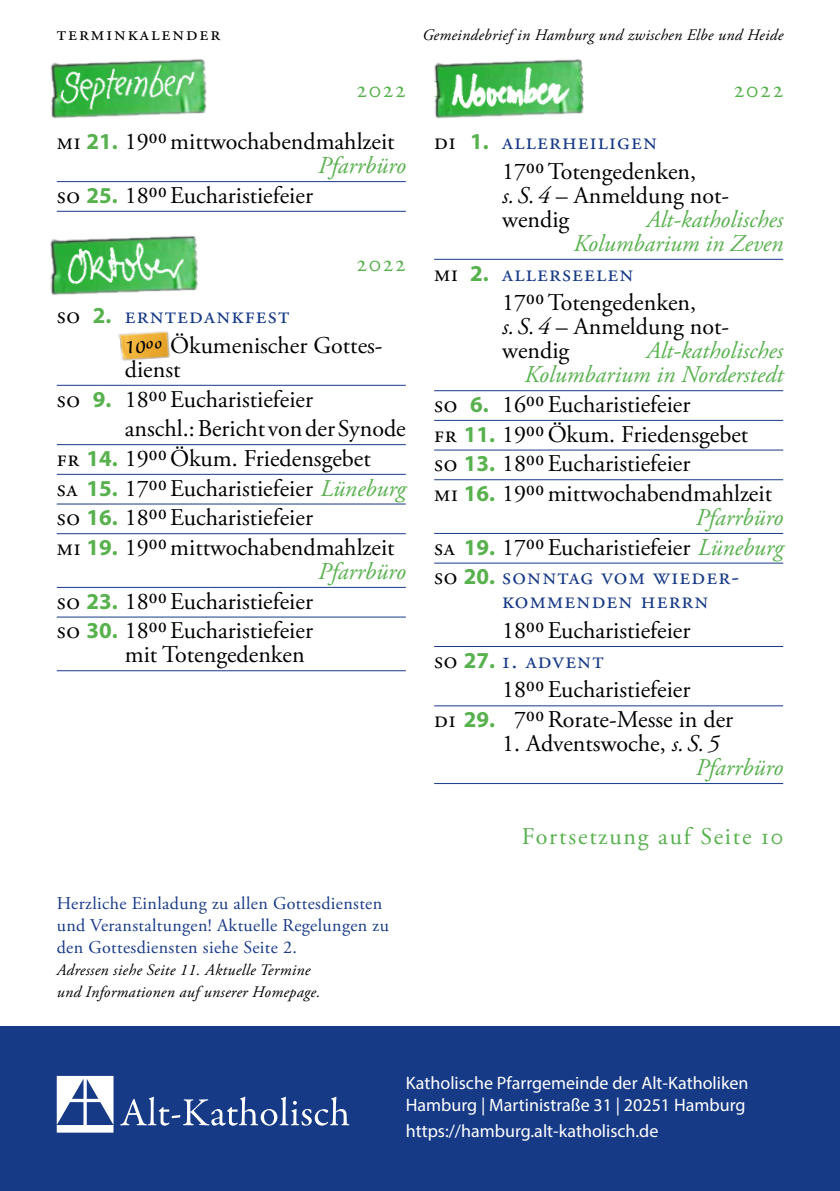
<style>
.page{position:relative;width:840px;height:1191px;background:#fff}
.page>*{position:absolute;margin:0;border:0;box-sizing:border-box;transform-origin:0 0}
.t1{font:24px/29.6px "Adobe Garamond Pro";letter-spacing:.05em;color:#000}
.t2{font:24px/29.6px "Adobe Garamond Pro";color:#000}
.t3{font:italic 24px/24px "Adobe Garamond Pro";color:#57b14d;text-align:right}
.t4{font:24px "Adobe Garamond Pro";letter-spacing:.075em;color:#57b14d}
.t5{font:24px "Adobe Garamond Pro";letter-spacing:.05em;color:#173a87}
.t6{font:20px "Adobe Garamond Pro";letter-spacing:.1em;color:#000}
.t7{font:18px/22px "Myriad Pro";color:#fff}
.t8{font:18px/22px "Adobe Garamond Pro";letter-spacing:.015em;color:#173a87}
.t9{font:italic 16px/22px "Adobe Garamond Pro";letter-spacing:.02em;color:#000}
.s1{color:#57b14d}
.s2{font-family:"Myriad Pro";font-weight:700;font-size:22.8px;color:#57b14d}
.s3{color:#173a87}
.s4{font-family:"Sanvito Pro Capt"}
.s5{font-style:italic;color:#57b14d}
.s6{font-style:italic}
</style>
<div class="page">
<img style="left:118px;top:331px;width:52px;height:30px">
<div style="left:0;top:1026px;width:839px;height:165px;background:#173a87"></div>
<svg style="left:57px;top:1076px;width:56px;height:56px"></svg>
<svg style="left:120px;top:1096px;width:229px;height:29px"></svg>
<hr style="left:57px;top:181px;width:348px;height:1px;background:#173a87">
<hr style="left:57px;top:211px;width:348px;height:1px;background:#173a87">
<hr style="left:57px;top:385px;width:348px;height:1px;background:#173a87">
<hr style="left:57px;top:444px;width:348px;height:1px;background:#173a87">
<hr style="left:57px;top:474px;width:348px;height:1px;background:#173a87">
<hr style="left:57px;top:503px;width:348px;height:1px;background:#173a87">
<hr style="left:57px;top:533px;width:348px;height:1px;background:#173a87">
<hr style="left:57px;top:587px;width:348px;height:1px;background:#173a87">
<hr style="left:57px;top:616px;width:348px;height:1px;background:#173a87">
<hr style="left:57px;top:670px;width:348px;height:1px;background:#173a87">
<hr style="left:434px;top:259px;width:348px;height:1px;background:#173a87">
<hr style="left:434px;top:390px;width:348px;height:1px;background:#173a87">
<hr style="left:434px;top:420px;width:348px;height:1px;background:#173a87">
<hr style="left:434px;top:449px;width:348px;height:1px;background:#173a87">
<hr style="left:434px;top:479px;width:348px;height:1px;background:#173a87">
<hr style="left:434px;top:533px;width:348px;height:1px;background:#173a87">
<hr style="left:434px;top:562px;width:348px;height:1px;background:#173a87">
<hr style="left:434px;top:646px;width:348px;height:1px;background:#173a87">
<hr style="left:434px;top:705px;width:348px;height:1px;background:#173a87">
<hr style="left:434px;top:783px;width:348px;height:1px;background:#173a87">
<img style="left:50px;top:59px;width:157px;height:60px">
<img style="left:59px;top:63px;width:139px;height:52px">
<img style="left:50px;top:235px;width:148px;height:60px">
<img style="left:65px;top:240px;width:124px;height:49px">
<img style="left:434px;top:59px;width:150px;height:60px">
<img style="left:447px;top:64px;width:129px;height:48px">
<p class="t6" style="left:57px;top:22px;width:165px">Terminkalender</p>
<p class="t9" style="left:422px;top:24px;width:362px">Gemeindebrief in Hamburg und zwischen Elbe und Heide</p>
<p class="t1" style="left:57px;top:65px;width:350px;line-height:51.8px;text-indent:299px"><span class="s1">2022<br></span>Mi <span class="s2">21.</span> 1900mittwochabendmahlzeit</p>
<p class="t3" style="left:318px;top:154px;width:89px">Pfarrbüro</p>
<p class="t1" style="left:57px;top:181px;width:257px">So <span class="s2">25.</span> 1800Eucharistiefeier</p>
<p class="t4" style="left:356px;top:249px;width:51px">2022</p>
<p class="t1" style="left:125px;top:301px;width:259px;text-indent:-68px">So <span class="s2">2.</span> <span class="s3">Erntedankfest<br></span><span class="s4">1000</span> Ökumenischer Gottes-</p>
<p class="t1" style="left:125px;top:355px;width:57px">dienst</p>
<p class="t1" style="left:57px;top:385px;width:257px">So <span class="s2">9.</span> 1800Eucharistiefeier</p>
<p class="t1" style="left:125px;top:414px;width:282px">anschl.: Bericht von der Synode</p>
<p class="t1" style="left:57px;top:444px;width:315px">Fr <span class="s2">14.</span> 1900Ökum. Friedensgebet</p>
<p class="t1" style="left:57px;top:474px;width:350px">Sa <span class="s2">15.</span> 1700Eucharistiefeier <span class="s5">Lüneburg</span></p>
<p class="t1" style="left:57px;top:504px;width:257px">So <span class="s2">16.</span> 1800Eucharistiefeier</p>
<p class="t1" style="left:57px;top:533px;width:339px">Mi <span class="s2">19.</span> 1900mittwochabendmahlzeit</p>
<p class="t3" style="left:318px;top:560px;width:89px">Pfarrbüro</p>
<p class="t1" style="left:57px;top:587px;width:257px">So <span class="s2">23.</span> 1800Eucharistiefeier<br>So <span class="s2">30.</span> 1800Eucharistiefeier</p>
<p class="t1" style="left:125px;top:641px;width:181px">mit Totengedenken</p>
<p class="t8" style="left:57px;top:893px;width:333px">Herzliche Einladung zu allen Gottesdiensten und Veranstaltungen! Aktuelle Regelungen zu den Gottesdiensten siehe Seite 2.</p>
<p class="t9" style="left:57px;top:959px;width:265px">Adressen siehe Seite 11. Aktuelle Termine und Informationen auf unserer Homepage.</p>
<p class="t4" style="left:733px;top:75px;width:51px">2022</p>
<p class="t1" style="left:502px;top:128px;width:195px;text-indent:-68px">Di <span class="s2">1.</span> <span class="s3">Allerheiligen<br></span>1700Totengedenken,</p>
<p class="t1" style="left:502px;top:184px;width:228px;line-height:24px"><span class="s6">s. S. 4</span> – Anmeldung not&shy;wendig</p>
<p class="t3" style="left:573px;top:208px;width:211px">Alt-katholisches<br>Kolumbarium in Zeven</p>
<p class="t1" style="left:502px;top:259px;width:195px;text-indent:-68px">Mi <span class="s2">2.</span> <span class="s3">Allerseelen<br></span>1700Totengedenken,</p>
<p class="t1" style="left:502px;top:315px;width:228px;line-height:24px"><span class="s6">s. S.4</span> – Anmeldung not&shy;wendig</p>
<p class="t3" style="left:524px;top:339px;width:260px">Alt-katholisches<br>Kolumbarium in Norderstedt</p>
<p class="t2" style="left:434px;top:390px;width:339px">So <span class="s2">6.</span> 1600Eucharistiefeier<br>Fr <span class="s2">11.</span> 1900Ökum. Friedensgebet<br>So <span class="s2">13.</span> 1800Eucharistiefeier<br>Mi <span class="s2">16.</span> 1900mittwochabendmahlzeit</p>
<p class="t1" style="left:434px;top:503px;width:350px;text-align:justify;text-indent:261px"><span class="s5">Pfarrbüro </span>Sa <span class="s2">19.</span> 1700Eucharistiefeier <span class="s5">Lüneburg </span>So <span class="s2">20.</span> <span class="s3">Sonntag vom wieder-</span></p>
<p class="t5" style="left:502px;top:586px;width:207px">kommenden Herrn</p>
<p class="t1" style="left:434px;top:616px;width:257px;text-indent:68px">1800Eucharistiefeier<br>So <span class="s2">27.</span> <span class="s3">1. Advent</span></p>
<p class="t1" style="left:434px;top:676px;width:300px;text-indent:68px">1800Eucharistiefeier<br>Di <span class="s2">29.</span> 700Rorate-Messe in der</p>
<p class="t1" style="left:695px;top:732px;width:89px;line-height:24px;text-indent:-193px">1. Adventswoche, <span class="s6">s. S. 5<br></span><span class="s5">Pfarrbüro</span></p>
<p class="t4" style="left:521px;top:821px;width:262px">Fortsetzung auf Seite 10</p>
<p class="t7" style="left:405px;top:1072px;width:344px">Katholische Pfarrgemeinde der Alt-Katholiken<br>Hamburg | Martinistraße 31 | 20251 Hamburg</p>
<p class="t7" style="left:405px;top:1120px;width:254px">https://hamburg.alt-katholisch.de</p>
</div>
